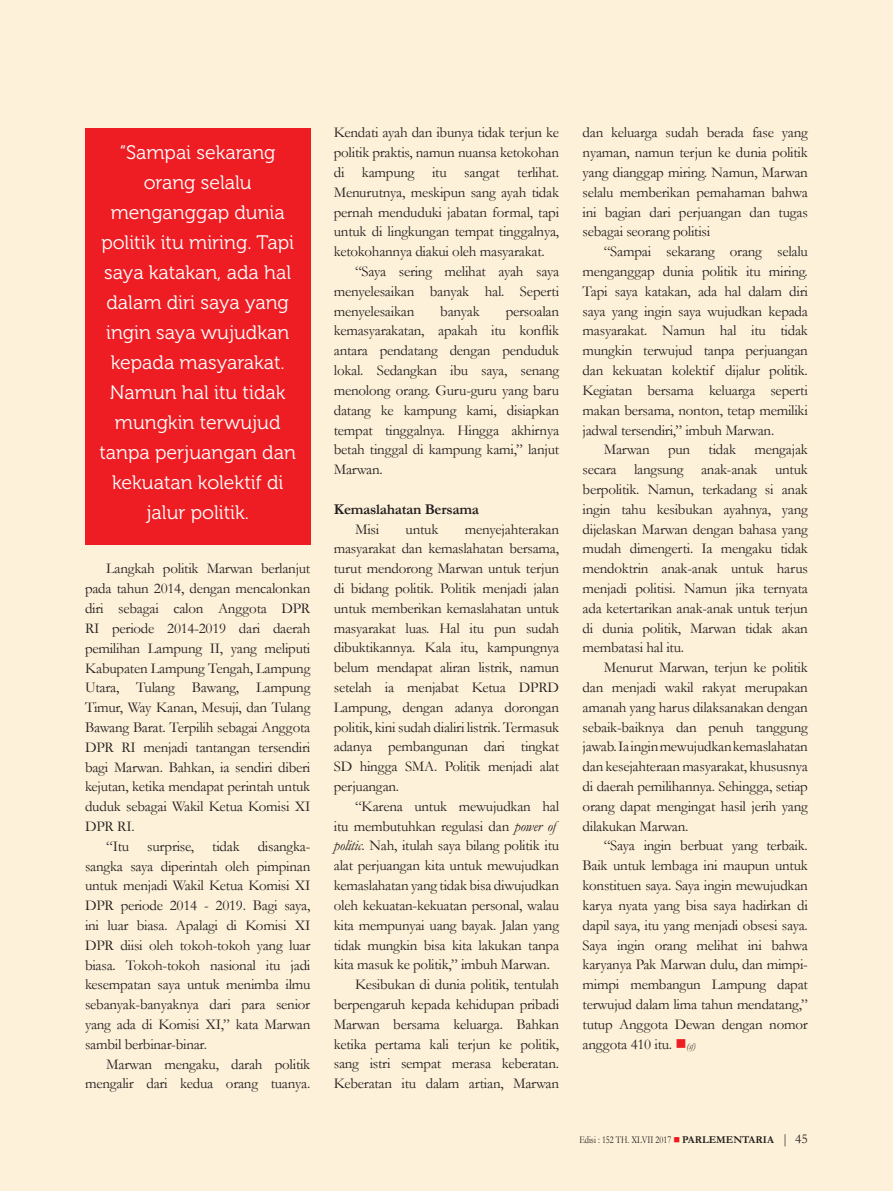
<style>
.page{position:relative;width:893px;height:1191px;background:#fef1d9}
.page>*{position:absolute;margin:0;border:0;box-sizing:border-box;transform-origin:0 0}
.t1{font:19.5px/30px "Museo 300";color:#fff;text-align:center}
.t2{font:15px/19.8px "Garamond";letter-spacing:-.015em;color:#231f20;text-align:justify}
.t3{font:700 15px "Garamond";letter-spacing:-.015em;color:#231f20}
.t4{font:10.5px "Garamond";color:#231f20;scale:.8 1}
.s1{font-style:italic}
.s2{color:#ee1d23}
.s3{font-style:italic;font-size:9px}
.s4{font-weight:700}
.s5{font-size:13.5px}
</style>
<div class="page">
<div style="left:85px;top:128px;width:225px;height:416px;background:#ee1d23"></div>
<p class="t1" style="left:100px;top:138px;width:198px">“Sampai sekarang orang selalu menganggap dunia politik itu miring. Tapi saya katakan, ada hal dalam diri saya yang ingin saya wujudkan kepada masyarakat.<br>Namun hal itu tidak mungkin terwujud tanpa perjuangan dan kekuatan kolektif di jalur politik.</p>
<p class="t2" style="left:85px;top:558px;width:227px;text-indent:21px">Langkah politik Marwan berlanjut pada tahun 2014, dengan mencalonkan diri sebagai calon Anggota DPR RI periode 2014-2019 dari daerah pemilihan Lampung II, yang meliputi Kabupaten Lampung Tengah, Lampung Utara, Tulang Bawang, Lampung Timur, Way Kanan, Mesuji, dan Tulang Bawang Barat. Terpilih sebagai Anggota DPR RI menjadi tantangan tersendiri bagi Marwan. Bahkan, ia sendiri diberi kejutan, ketika mendapat perintah untuk duduk sebagai Wakil Ketua Komisi XI DPR RI.</p>
<p class="t2" style="left:85px;top:835px;width:227px;text-indent:21px">“Itu surprise, tidak disangka&shy;sangka saya diperintah oleh pimpinan untuk menjadi Wakil Ketua Komisi XI DPR periode 2014 - 2019. Bagi saya, ini luar biasa. Apalagi di Komisi XI DPR diisi oleh tokoh-tokoh yang luar biasa. Tokoh-tokoh nasional itu jadi kesempatan saya untuk menimba ilmu sebanyak-banyaknya dari para senior yang ada di Komisi XI,” kata Marwan sambil berbinar-binar.</p>
<p class="t2" style="left:85px;top:1053px;width:227px;text-align:right">Marwan mengaku, darah politik mengalir dari kedua orang tuanya.</p>
<p class="t2" style="left:334px;top:122px;width:227px">Kendati ayah dan ibunya tidak terjun ke</p>
<p class="t2" style="left:334px;top:142px;width:227px">politik praktis, namun nuansa ketokohan</p>
<p class="t2" style="left:334px;top:162px;width:227px">di kampung itu sangat terlihat.</p>
<p class="t2" style="left:334px;top:182px;width:227px">Menurutnya, meskipun sang ayah tidak</p>
<p class="t2" style="left:334px;top:202px;width:227px">pernah menduduki jabatan formal, tapi</p>
<p class="t2" style="left:334px;top:221px;width:227px">untuk di lingkungan tempat tinggalnya,</p>
<p class="t2" style="left:334px;top:241px;width:212px">ketokohannya diakui oleh masyarakat.</p>
<p class="t2" style="left:355px;top:261px;width:206px">“Saya sering melihat ayah saya</p>
<p class="t2" style="left:334px;top:281px;width:227px">menyelesaikan banyak hal. Seperti</p>
<p class="t2" style="left:334px;top:301px;width:82px">menyelesaikan</p>
<p class="t2" style="left:440px;top:301px;width:41px">banyak</p>
<p class="t2" style="left:334px;top:301px;width:227px;text-indent:172px">persoalan kemasyarakatan, apakah itu konflik antara pendatang dengan penduduk lokal. Sedangkan ibu saya, senang menolong orang. Guru-guru yang baru datang ke kampung kami, disiapkan tempat tinggalnya. Hingga akhirnya betah tinggal di kampung kami,” lanjut Marwan.</p>
<p class="t3" style="left:334px;top:499px;width:147px">Kemaslahatan Bersama</p>
<p class="t2" style="left:355px;top:518px;width:26px">Misi</p>
<p class="t2" style="left:406px;top:518px;width:34px">untuk</p>
<p class="t2" style="left:334px;top:518px;width:227px;text-indent:131px">menyejahterakan masyarakat dan kemaslahatan bersama, turut mendorong Marwan untuk terjun di bidang politik. Politik menjadi jalan untuk memberikan kemaslahatan untuk masyarakat luas. Hal itu pun sudah dibuktikannya. Kala itu, kampungnya belum mendapat aliran listrik, namun setelah ia menjabat Ketua DPRD Lampung, dengan adanya dorongan politik, kini sudah dialiri listrik. Termasuk adanya pembangunan dari tingkat SD hingga SMA. Politik menjadi alat perjuangan.</p>
<p class="t2" style="left:355px;top:796px;width:206px">“Karena untuk mewujudkan hal</p>
<p class="t2" style="left:334px;top:815px;width:223px">itu membutuhkan regulasi dan <span class="s1">power of</span></p>
<p class="t2" style="left:334px;top:835px;width:227px"><span class="s1">politic</span>. Nah, itulah saya bilang politik itu</p>
<p class="t2" style="left:334px;top:855px;width:227px">alat perjuangan kita untuk mewujudkan</p>
<p class="t2" style="left:334px;top:875px;width:227px">kemaslahatan yang tidak bisa diwujudkan</p>
<p class="t2" style="left:334px;top:895px;width:227px">oleh kekuatan-kekuatan personal, walau</p>
<p class="t2" style="left:334px;top:914px;width:227px">kita mempunyai uang bayak. Jalan yang</p>
<p class="t2" style="left:334px;top:934px;width:227px">tidak mungkin bisa kita lakukan tanpa</p>
<p class="t2" style="left:334px;top:954px;width:218px">kita masuk ke politik,” imbuh Marwan.</p>
<p class="t2" style="left:355px;top:974px;width:206px">Kesibukan di dunia politik, tentulah</p>
<p class="t2" style="left:334px;top:994px;width:227px">berpengaruh kepada kehidupan pribadi</p>
<p class="t2" style="left:334px;top:1013px;width:227px">Marwan bersama keluarga. Bahkan</p>
<p class="t2" style="left:334px;top:1033px;width:227px">ketika pertama kali terjun ke politik,</p>
<p class="t2" style="left:334px;top:1053px;width:227px">sang istri sempat merasa keberatan.</p>
<p class="t2" style="left:334px;top:1073px;width:227px">Keberatan itu dalam artian, Marwan</p>
<p class="t2" style="left:583px;top:122px;width:227px">dan keluarga sudah berada fase yang nyaman, namun terjun ke dunia politik yang dianggap miring. Namun, Marwan selalu memberikan pemahaman bahwa ini bagian dari perjuangan dan tugas sebagai seorang politisi</p>
<p class="t2" style="left:583px;top:241px;width:227px;text-indent:21px">“Sampai sekarang orang selalu menganggap dunia politik itu miring.<br>Tapi saya katakan, ada hal dalam diri saya yang ingin saya wujudkan kepada masyarakat. Namun hal itu tidak mungkin terwujud tanpa perjuangan dan kekuatan kolektif dijalur politik.<br>Kegiatan bersama keluarga seperti makan bersama, nonton, tetap memiliki jadwal tersendiri,” imbuh Marwan.</p>
<p class="t2" style="left:583px;top:439px;width:227px;text-indent:21px">Marwan pun tidak mengajak secara langsung anak-anak untuk berpolitik. Namun, terkadang si anak ingin tahu kesibukan ayahnya, yang dijelaskan Marwan dengan bahasa yang mudah dimengerti. Ia mengaku tidak mendoktrin anak-anak untuk harus menjadi politisi. Namun jika ternyata ada ketertarikan anak-anak untuk terjun di dunia politik, Marwan tidak akan membatasi hal itu.</p>
<p class="t2" style="left:583px;top:657px;width:227px;text-indent:21px">Menurut Marwan, terjun ke politik dan menjadi wakil rakyat merupakan amanah yang harus dilaksanakan dengan sebaik-baiknya dan penuh tanggung jawab. Ia ingin mewujudkan kemaslahatan dan kesejahteraan masyarakat, khususnya di daerah pemilihannya. Sehingga, setiap orang dapat mengingat hasil jerih yang dilakukan Marwan.</p>
<p class="t2" style="left:583px;top:835px;width:227px;text-indent:21px">“Saya ingin berbuat yang terbaik.<br>Baik untuk lembaga ini maupun untuk konstituen saya. Saya ingin mewujudkan karya nyata yang bisa saya hadirkan di dapil saya, itu yang menjadi obsesi saya.<br>Saya ingin orang melihat ini bahwa karyanya Pak Marwan dulu, dan mimpi&shy;mimpi membangun Lampung dapat terwujud dalam lima tahun mendatang,” tutup Anggota Dewan dengan nomor anggota 410 itu. <span class="s2">■</span><span class="s3">(sf)</span></p>
<p class="t4" style="left:579px;top:1132px;width:287px">Edisi : 152 TH. XLVII 2017 <span class="s2">■</span> <span class="s4">PARLEMENTARIA</span> <span class="s5">| 45</span></p>
</div>
